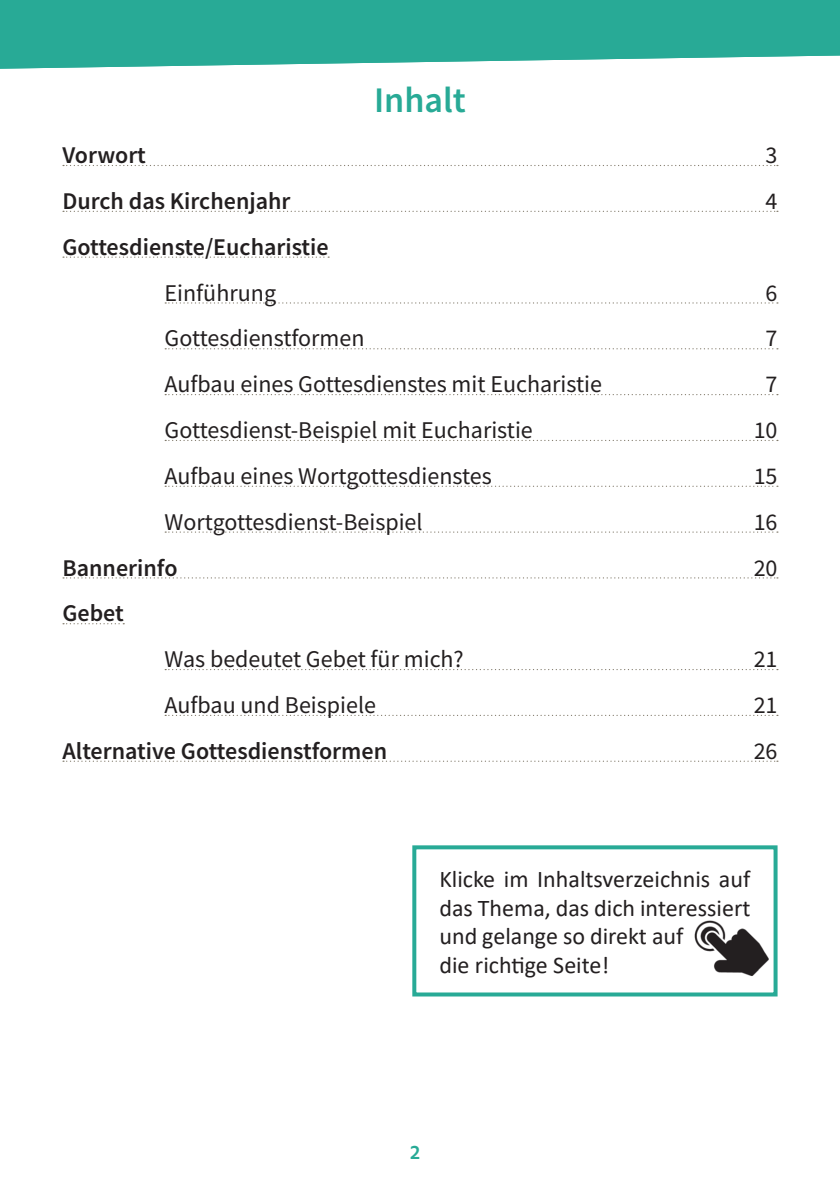
<style>
.page{position:relative;width:840px;height:1191px;background:#fff}
.page>*{position:absolute;margin:0;border:0;box-sizing:border-box;transform-origin:0 0}
.einfache_Überschrift{font:600 36px "Source Sans Pro";color:#28aa96}
.einfache_Überschrift-2{font:24px "Source Sans Pro";color:#231f20}
.einfache_Überschrift-3{font:600 24px "Source Sans Pro";color:#231f20}
.t1{font:24px/28.8px "Calibri";color:#231f20}
.t2{font:600 20px "Hind";color:#28aa96}
</style>
<div class="page">
<svg style="left:0;top:0;width:839px;height:69px;background:#3cb2a0"></svg>
<svg style="left:63px;top:165px;width:714px;height:1px"></svg>
<svg style="left:63px;top:211px;width:714px;height:1px"></svg>
<svg style="left:63px;top:256px;width:266px;height:2px"></svg>
<svg style="left:165px;top:302px;width:612px;height:1px"></svg>
<svg style="left:165px;top:348px;width:612px;height:1px"></svg>
<svg style="left:165px;top:394px;width:612px;height:1px"></svg>
<svg style="left:165px;top:440px;width:612px;height:1px"></svg>
<svg style="left:165px;top:485px;width:612px;height:2px"></svg>
<svg style="left:165px;top:531px;width:612px;height:2px"></svg>
<svg style="left:63px;top:577px;width:714px;height:1px"></svg>
<svg style="left:63px;top:623px;width:61px;height:1px"></svg>
<svg style="left:165px;top:669px;width:612px;height:1px"></svg>
<svg style="left:165px;top:715px;width:612px;height:1px"></svg>
<svg style="left:63px;top:760px;width:714px;height:2px"></svg>
<div style="left:412px;top:845px;width:365px;height:151px;border:4px solid #28aa96"></div>
<img style="left:694px;top:921px;width:74px;height:55px">
<p class="einfache_Überschrift" style="left:374px;top:76px;width:93px">Inhalt</p>
<p class="einfache_Überschrift-3" style="left:62px;top:139px;width:85px">Vorwort</p>
<p class="einfache_Überschrift-2" style="left:765px;top:140px;width:13px">3</p>
<p class="einfache_Überschrift-3" style="left:62px;top:185px;width:229px">Durch das Kirchenjahr</p>
<p class="einfache_Überschrift-2" style="left:765px;top:186px;width:13px">4</p>
<p class="einfache_Überschrift-3" style="left:62px;top:231px;width:268px">Gottesdienste/Eucharistie</p>
<p class="einfache_Überschrift-2" style="left:164px;top:277px;width:113px">Einführung</p>
<p class="einfache_Überschrift-2" style="left:765px;top:277px;width:13px">6</p>
<p class="einfache_Überschrift-2" style="left:164px;top:323px;width:201px">Gottesdienstformen</p>
<p class="einfache_Überschrift-2" style="left:765px;top:323px;width:13px">7</p>
<p class="einfache_Überschrift-2" style="left:164px;top:369px;width:438px">Aufbau eines Gottesdienstes mit Eucharistie</p>
<p class="einfache_Überschrift-2" style="left:765px;top:369px;width:13px">7</p>
<p class="einfache_Überschrift-2" style="left:164px;top:415px;width:369px">Gottesdienst-Beispiel mit Eucharistie</p>
<p class="einfache_Überschrift-2" style="left:753px;top:415px;width:25px">10</p>
<p class="einfache_Überschrift-2" style="left:164px;top:460px;width:328px">Aufbau eines Wortgottesdienstes</p>
<p class="einfache_Überschrift-2" style="left:753px;top:460px;width:25px">15</p>
<p class="einfache_Überschrift-2" style="left:164px;top:506px;width:259px">Wortgottesdienst-Beispiel</p>
<p class="einfache_Überschrift-2" style="left:753px;top:506px;width:25px">16</p>
<p class="einfache_Überschrift-3" style="left:62px;top:552px;width:116px">Bannerinfo</p>
<p class="einfache_Überschrift-2" style="left:753px;top:552px;width:25px">20</p>
<p class="einfache_Überschrift-3" style="left:62px;top:597px;width:63px">Gebet</p>
<p class="einfache_Überschrift-2" style="left:164px;top:644px;width:300px">Was bedeutet Gebet für mich?</p>
<p class="einfache_Überschrift-2" style="left:753px;top:644px;width:25px">21</p>
<p class="einfache_Überschrift-2" style="left:164px;top:690px;width:213px">Aufbau und Beispiele</p>
<p class="einfache_Überschrift-2" style="left:753px;top:690px;width:25px">21</p>
<p class="einfache_Überschrift-3" style="left:62px;top:735px;width:326px">Alternative Gottesdienstformen</p>
<p class="einfache_Überschrift-2" style="left:753px;top:735px;width:25px">26</p>
<p class="t1" style="left:439px;top:863px;width:312px">Klicke im Inhaltsverzeichnis auf das Thema, das dich interessiert und gelange so direkt auf<br>die richtige Seite!</p>
<p class="t2" style="left:410px;top:1140px;width:11px">2</p>
</div>
